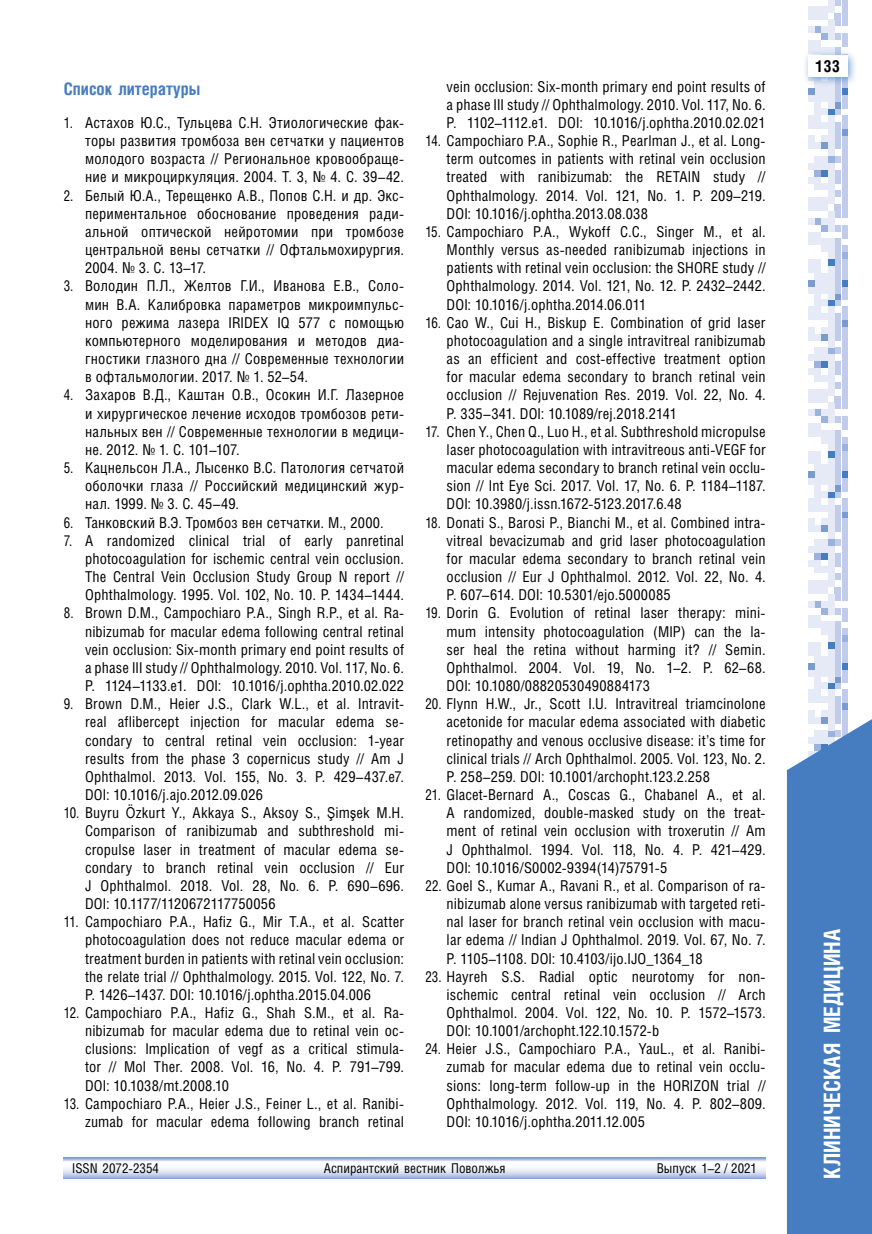
<style>
.page{position:relative;width:872px;height:1234px;background:#fff}
.page>*{position:absolute;margin:0;border:0;box-sizing:border-box;transform-origin:0 0}
.t1{font:700 22.5px "Helios Cond C";color:#fff}
.t2{font:700 17.25px "Helios Cond C";color:#457dc0}
.t3{font:700 16.5px "Helios Cond C";color:#000}
.t4{font:15px/18.1px "Helios Cond C";letter-spacing:.01em;color:#000;text-align:justify;scale:.9 1}
.t5{font:15px/18.1px "Helios Cond C";letter-spacing:.01em;color:#000;text-align:justify}
.t6{font:13.5px "Helios Cond C";color:#000}
.s1{font-family:"Arial Narrow"}
</style>
<div class="page">
<svg style="left:808px;top:676px;width:39px;height:30px"></svg>
<div style="left:841px;top:669px;width:6px;height:7px;background:#c0cce9"></div>
<div style="left:835px;top:669px;width:6px;height:7px;background:#c0cce9"></div>
<div style="left:828px;top:669px;width:6px;height:7px;background:#e6eaf6"></div>
<div style="left:821px;top:669px;width:6px;height:7px;background:#e6eaf6"></div>
<div style="left:815px;top:669px;width:6px;height:7px;background:#e6eaf6"></div>
<div style="left:808px;top:669px;width:6px;height:7px;background:#e6eaf6"></div>
<svg style="left:808px;top:573px;width:39px;height:96px"></svg>
<div style="left:841px;top:566px;width:6px;height:7px;background:#c0cce9"></div>
<div style="left:828px;top:566px;width:6px;height:7px;background:#e6eaf6"></div>
<div style="left:821px;top:566px;width:6px;height:7px;background:#e6eaf6"></div>
<div style="left:815px;top:566px;width:6px;height:7px;background:#e6eaf6"></div>
<svg style="left:808px;top:525px;width:39px;height:41px"></svg>
<div style="left:841px;top:518px;width:6px;height:7px;background:#c0cce9"></div>
<div style="left:835px;top:518px;width:6px;height:7px;background:#c0cce9"></div>
<div style="left:828px;top:518px;width:6px;height:7px;background:#e6eaf6"></div>
<div style="left:821px;top:518px;width:6px;height:7px;background:#e6eaf6"></div>
<div style="left:808px;top:518px;width:6px;height:7px;background:#e6eaf6"></div>
<svg style="left:808px;top:313px;width:39px;height:205px"></svg>
<div style="left:841px;top:306px;width:6px;height:7px;background:#c0cce9"></div>
<div style="left:828px;top:306px;width:6px;height:7px;background:#e6eaf6"></div>
<div style="left:815px;top:306px;width:6px;height:7px;background:#e6eaf6"></div>
<div style="left:808px;top:306px;width:6px;height:7px;background:#e6eaf6"></div>
<svg style="left:808px;top:259px;width:39px;height:47px"></svg>
<div style="left:841px;top:252px;width:6px;height:7px;background:#9bb2dc"></div>
<div style="left:835px;top:252px;width:6px;height:7px;background:#c0cce9"></div>
<div style="left:828px;top:252px;width:6px;height:7px;background:#e6eaf6"></div>
<svg style="left:808px;top:102px;width:39px;height:150px"></svg>
<div style="left:841px;top:95px;width:6px;height:7px;background:#c0cce9"></div>
<div style="left:835px;top:95px;width:6px;height:7px;background:#c0cce9"></div>
<div style="left:828px;top:95px;width:6px;height:7px;background:#e6eaf6"></div>
<div style="left:821px;top:95px;width:6px;height:7px;background:#e6eaf6"></div>
<div style="left:815px;top:95px;width:6px;height:7px;background:#e6eaf6"></div>
<div style="left:808px;top:95px;width:6px;height:7px;background:#e6eaf6"></div>
<svg style="left:808px;top:0;width:39px;height:95px"></svg>
<div style="left:802px;top:49px;width:56px;height:38px;background:#457dc0;opacity:.75"></div>
<div style="left:808px;top:55px;width:39px;height:22px;background:#fff"></div>
<svg style="left:787px;top:706px;width:85px;height:527px;background:#5185c4"></svg>
<svg style="left:64px;top:1157px;width:701px;height:21px"></svg>
<p class="t2" style="left:64px;top:78px;width:138px">Список литературы</p>
<p class="t4" style="left:85px;top:113px;width:356px;text-indent:-21px">1. Астахов Ю.С., Тульцева С.Н. Этиологические фак&shy;торы развития тромбоза вен сетчатки у пациентов молодого возраста // Региональное кровообраще&shy;ние и микроциркуляция. 2004. Т. 3, № 4. С. 39–42.</p>
<p class="t4" style="left:85px;top:186px;width:356px;text-indent:-21px">2. Белый Ю.А., Терещенко А.В., Попов С.Н. и др. Экс&shy;периментальное обоснование проведения ради&shy;альной оптической нейротомии при тромбозе центральной вены сетчатки // Офтальмохирургия.<br>2004. № 3. С. 13–17.</p>
<p class="t4" style="left:85px;top:277px;width:356px;text-indent:-21px">3. Володин П.Л., Желтов Г.И., Иванова Е.В., Соло&shy;мин В.А. Калибровка параметров микроимпульс&shy;ного режима лазера IRIDEX IQ 577 с помощью компьютерного моделирования и методов диа&shy;гностики глазного дна // Современные технологии в офтальмологии. 2017. № 1. 52–54.</p>
<p class="t4" style="left:85px;top:385px;width:356px;text-indent:-21px">4. Захаров В.Д., Каштан О.В., Осокин И.Г. Лазерное и хирургическое лечение исходов тромбозов рети&shy;нальных вен // Современные технологии в медици&shy;не. 2012. № 1. С. 101–107.</p>
<p class="t4" style="left:85px;top:458px;width:356px;text-indent:-21px">5. Кацнельсон Л.А., Лысенко В.С. Патология сетчатой оболочки глаза // Российский медицинский жур&shy;нал. 1999. № 3. С. 45–49.</p>
<p class="t4" style="left:64px;top:512px;width:357px">6. Танковский В.Э. Тромбоз вен сетчатки. М., 2000.</p>
<p class="t4" style="left:85px;top:531px;width:356px;text-indent:-21px">7. A randomized clinical trial of early panretinal photocoagulation for ischemic central vein occlusion.<br>The Central Vein Occlusion Study Group N report // Ophthalmology. 1995. Vol. 102, No. 10. P. 1434–1444.</p>
<p class="t4" style="left:85px;top:603px;width:356px;text-indent:-21px">8. Brown D.M., Campochiaro P.A., Singh R.P., et al. Ra&shy;nibizumab for macular edema following central retinal vein occlusion: Six-month primary end point results of a phase III study // Ophthalmology. 2010. Vol. 117, No. 6.<br>P. 1124–1133.e1. DOI: 10.1016/j.ophtha.2010.02.022</p>
<p class="t4" style="left:85px;top:694px;width:356px;text-indent:-21px">9. Brown D.M., Heier J.S., Clark W.L., et al. Intravit&shy;real aflibercept injection for macular edema se&shy;condary to central retinal vein occlusion: 1-year results from the phase 3 copernicus study // Am J Ophthalmol. 2013. Vol. 155, No. 3. P. 429–437.e7.<br>DOI: 10.1016/j.ajo.2012.09.026</p>
<p class="t4" style="left:85px;top:803px;width:356px;text-indent:-21px">10. Buyru <span class="s1">Ö</span>zkurt Y., Akkaya S., Aksoy S., <span class="s1">Ş</span>im<span class="s1">ş</span>ek M.H.<br>Comparison of ranibizumab and subthreshold mi&shy;cropulse laser in treatment of macular edema se&shy;condary to branch retinal vein occlusion // Eur J Ophthalmol. 2018. Vol. 28, No. 6. P. 690–696.<br>DOI: 10.1177/1120672117750056</p>
<p class="t4" style="left:85px;top:912px;width:356px;text-indent:-21px">11. Campochiaro P.A., Hafiz G., Mir T.A., et al. Scatter photocoagulation does not reduce macular edema or treatment burden in patients with retinal vein occlusion: the relate trial // Ophthalmology. 2015. Vol. 122, No. 7.<br>P. 1426–1437. DOI: 10.1016/j.ophtha.2015.04.006</p>
<p class="t4" style="left:85px;top:1003px;width:356px;text-indent:-21px">12. Campochiaro P.A., Hafiz G., Shah S.M., et al. Ra&shy;nibizumab for macular edema due to retinal vein oc&shy;clusions: Implication of vegf as a critical stimula&shy;tor // Mol Ther. 2008. Vol. 16, No. 4. P. 791–799.<br>DOI: 10.1038/mt.2008.10</p>
<p class="t4" style="left:64px;top:1093px;width:379px;text-align:right">13. Campochiaro P.A., Heier J.S., Feiner L., et al. Ranibi&shy;zumab for macular edema following branch retinal</p>
<p class="t5" style="left:446px;top:77px;width:320px">vein occlusion: Six-month primary end point results of a phase III study // Ophthalmology. 2010. Vol. 117, No. 6.<br>P. 1102–1112.e1. DOI: 10.1016/j.ophtha.2010.02.021</p>
<p class="t4" style="left:446px;top:131px;width:356px;text-indent:-21px">14. Campochiaro P.A., Sophie R., Pearlman J., et al. Long&shy;term outcomes in patients with retinal vein occlusion treated with ranibizumab: the RETAIN study // Ophthalmology. 2014. Vol. 121, No. 1. P. 209–219.<br>DOI: 10.1016/j.ophtha.2013.08.038</p>
<p class="t4" style="left:446px;top:222px;width:356px;text-indent:-21px">15. Campochiaro P.A., Wykoff C.C., Singer M., et al.<br>Monthly versus as-needed ranibizumab injections in patients with retinal vein occlusion: the SHORE study // Ophthalmology. 2014. Vol. 121, No. 12. P. 2432–2442.<br>DOI: 10.1016/j.ophtha.2014.06.011</p>
<p class="t4" style="left:446px;top:313px;width:356px;text-indent:-21px">16. Cao W., Cui H., Biskup E. Combination of grid laser photocoagulation and a single intravitreal ranibizumab as an efficient and cost-effective treatment option for macular edema secondary to branch retinal vein occlusion // Rejuvenation Res. 2019. Vol. 22, No. 4.<br>P. 335–341. DOI: 10.1089/rej.2018.2141</p>
<p class="t4" style="left:446px;top:422px;width:356px;text-indent:-21px">17. Chen Y., Chen Q., Luo H., et al. Subthreshold micropulse laser photocoagulation with intravitreous anti-VEGF for macular edema secondary to branch retinal vein occlu&shy;sion // Int Eye Sci. 2017. Vol. 17, No. 6. P. 1184–1187.<br>DOI: 10.3980/j.issn.1672-5123.2017.6.48</p>
<p class="t4" style="left:446px;top:512px;width:356px;text-indent:-21px">18. Donati S., Barosi P., Bianchi M., et al. Combined intra&shy;vitreal bevacizumab and grid laser photocoagulation for macular edema secondary to branch retinal vein occlusion // Eur J Ophthalmol. 2012. Vol. 22, No. 4.<br>P. 607–614. DOI: 10.5301/ejo.5000085</p>
<p class="t4" style="left:446px;top:603px;width:356px;text-indent:-21px">19. Dorin G. Evolution of retinal laser therapy: mini&shy;mum intensity photocoagulation (MIP) can the la&shy;ser heal the retina without harming it? // Semin.<br>Ophthalmol. 2004. Vol. 19, No. 1–2. P. 62–68.<br>DOI: 10.1080/08820530490884173</p>
<p class="t4" style="left:446px;top:694px;width:356px;text-indent:-21px">20. Flynn H.W., Jr., Scott I.U. Intravitreal triamcinolone acetonide for macular edema associated with diabetic retinopathy and venous occlusive disease: it’s time for clinical trials // Arch Ophthalmol. 2005. Vol. 123, No. 2.<br>P. 258–259. DOI: 10.1001/archopht.123.2.258</p>
<p class="t4" style="left:446px;top:785px;width:356px;text-indent:-21px">21. Glacet-Bernard A., Coscas G., Chabanel A., et al.<br>A randomized, double-masked study on the treat&shy;ment of retinal vein occlusion with troxerutin // Am J Ophthalmol. 1994. Vol. 118, No. 4. P. 421–429.<br>DOI: 10.1016/S0002-9394(14)75791-5</p>
<p class="t4" style="left:446px;top:875px;width:356px;text-indent:-21px">22. Goel S., Kumar A., Ravani R., et al. Comparison of ra&shy;nibizumab alone versus ranibizumab with targeted reti&shy;nal laser for branch retinal vein occlusion with macu&shy;lar edema // Indian J Ophthalmol. 2019. Vol. 67, No. 7.<br>P. 1105–1108. DOI: 10.4103/ijo.IJO_1364_18</p>
<p class="t4" style="left:446px;top:966px;width:356px;text-indent:-21px">23. Hayreh S.S. Radial optic neurotomy for non&shy;ischemic central retinal vein occlusion // Arch Ophthalmol. 2004. Vol. 122, No. 10. P. 1572–1573.<br>DOI: 10.1001/archopht.122.10.1572-b</p>
<p class="t4" style="left:446px;top:1039px;width:356px;text-indent:-21px">24. Heier J.S., Campochiaro P.A., YauL., et al. Ranibi&shy;zumab for macular edema due to retinal vein occlu&shy;sions: long-term follow-up in the HORIZON trial // Ophthalmology. 2012. Vol. 119, No. 4. P. 802–809.<br>DOI: 10.1016/j.ophtha.2011.12.005</p>
<p class="t6" style="left:72px;top:1159px;width:88px">ISSN 2072-2354</p>
<p class="t6" style="left:324px;top:1159px;width:183px">Аспирантский вестник Поволжья</p>
<p class="t6" style="left:657px;top:1159px;width:102px">Выпуск 1–2 / 2021</p>
<p class="t3" style="left:815px;top:56px;width:26px">133</p>
<h1 class="t1" style="left:818px;top:1178px;width:251px;rotate:-90deg">КЛИНИЧЕСКАЯ МЕДИЦИНА</h1>
</div>
